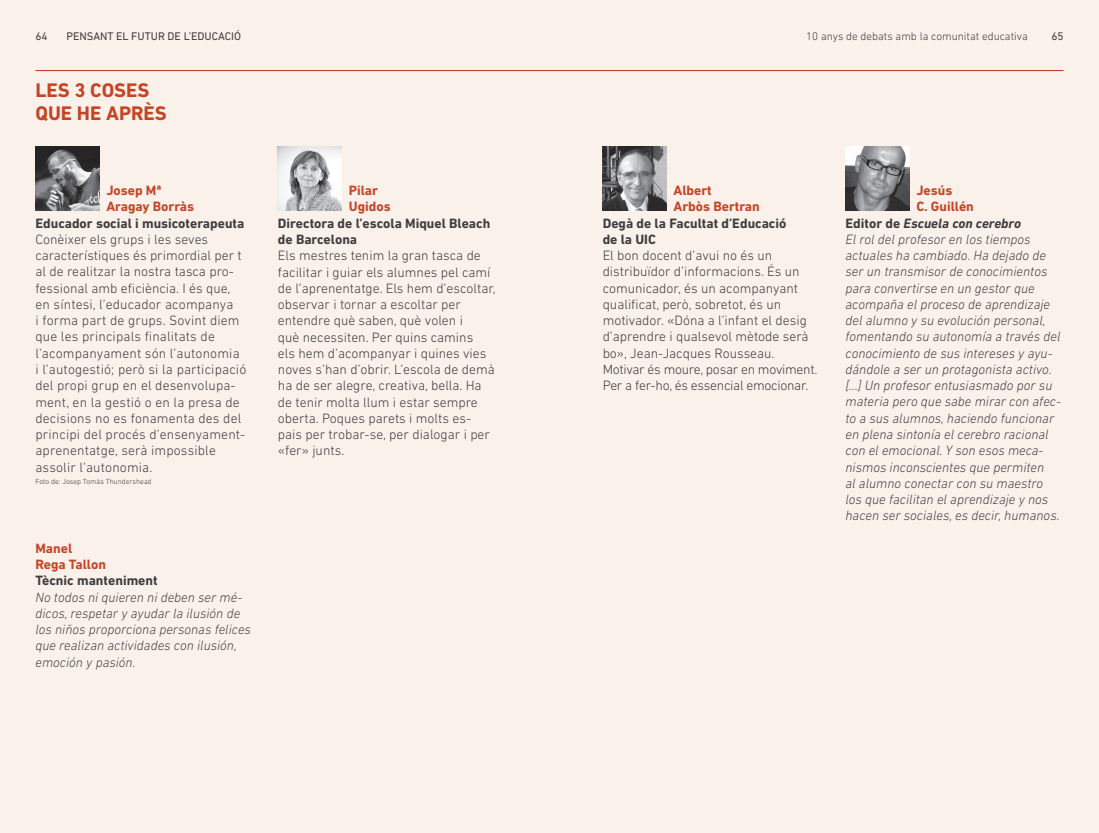
<style>
.page{position:relative;width:1099px;height:833px;background:#fff}
.page>*{position:absolute;margin:0;border:0;box-sizing:border-box;transform-origin:0 0}
.t1{font:700 20px/22.5px "DIN Next LT Pro";color:#c54425}
.t2{font:300 13.75px/16.2px "DIN Next LT Pro";color:#3e3e3f}
.t3{font:italic 300 13.75px/16.2px "DIN Next LT Pro";color:#3e3e3f}
.t4{font:700 13.75px/16.2px "DIN Next LT Pro";color:#3e3e3f}
.t5{font:700 13.75px/16.2px "DIN Next LT Pro";color:#c54425}
.t6{font:italic 700 13.75px "DIN Next LT Pro";color:#3e3e3f}
.t7{font:300 11.25px "DIN Next LT Pro";color:#3e3e3f}
.t8{font:11.25px "DIN Next LT Pro";color:#3e3e3f}
.t9{font:300 7.5px "DIN Next LT Pro";color:#3e3e3f}
.s1{font-style:normal}
</style>
<div class="page">
<div style="left:0;top:0;width:1098px;height:833px;background:#fbf1eb"></div>
<hr style="left:35px;top:70px;width:1028px;height:1px;background:#c02d19">
<img style="left:845px;top:146px;width:64px;height:64px">
<img style="left:35px;top:146px;width:64px;height:64px">
<img style="left:278px;top:146px;width:64px;height:64px">
<img style="left:602px;top:146px;width:64px;height:64px">
<p class="t8" style="left:35px;top:30px;width:14px">64</p>
<p class="t8" style="left:66px;top:30px;width:176px">PENSANT EL FUTUR DE L’EDUCACIÓ</p>
<p class="t7" style="left:806px;top:30px;width:223px">10 anys de debats amb la comunitat educativa</p>
<p class="t8" style="left:1051px;top:30px;width:14px">65</p>
<h1 class="t1" style="left:35px;top:79px;width:133px">LES 3 COSES<br>QUE HE APRÈS</h1>
<p class="t5" style="left:106px;top:182px;width:89px">Josep Mª<br>Aragay Borràs</p>
<p class="t4" style="left:35px;top:215px;width:210px">Educador social i musicoterapeuta</p>
<p class="t2" style="left:35px;top:231px;width:212px">Conèixer els grups i les seves característiques és primordial per t al de realitzar la nostra tasca pro&shy;fessional amb eficiència. I és que, en síntesi, l’educador acompanya<br>i forma part de grups. Sovint diem que les principals finalitats de l’acompanyament són l’autonomia i l’autogestió; però si la participació del propi grup en el desenvolupa&shy;ment, en la gestió o en la presa de decisions no es fonamenta des del principi del procés d’ensenyament&shy;aprenentatge, serà impossible assolir l’autonomia.</p>
<p class="t9" style="left:35px;top:477px;width:118px">Foto de: Josep Tomàs Thundershead</p>
<p class="t5" style="left:35px;top:540px;width:72px">Manel<br>Rega Tallon</p>
<p class="t4" style="left:35px;top:572px;width:124px">Tècnic manteniment</p>
<p class="t3" style="left:35px;top:588px;width:217px">No todos ni quieren ni deben ser mé&shy;dicos, respetar y ayudar la ilusión de los niños proporciona personas felices que realizan actividades con ilusión, emoción y pasión.</p>
<p class="t5" style="left:349px;top:182px;width:43px">Pilar<br>Ugidos</p>
<p class="t4" style="left:278px;top:215px;width:214px">Directora de l’escola Miquel Bleach de Barcelona</p>
<p class="t2" style="left:278px;top:247px;width:219px">Els mestres tenim la gran tasca de facilitar i guiar els alumnes pel camí de l’aprenentatge. Els hem d’escoltar, observar i tornar a escoltar per entendre què saben, què volen i<br>què necessiten. Per quins camins<br>els hem d’acompanyar i quines vies noves s’han d’obrir. L’escola de demà ha de ser alegre, creativa, bella. Ha de tenir molta llum i estar sempre oberta. Poques parets i molts es&shy;pais per trobar-se, per dialogar i per «fer» junts.</p>
<p class="t5" style="left:673px;top:182px;width:88px">Albert<br>Arbòs Bertran</p>
<p class="t4" style="left:602px;top:215px;width:185px">Degà de la Facultat d’Educació de la UIC</p>
<p class="t2" style="left:602px;top:247px;width:216px">El bon docent d’avui no és un distribuïdor d’informacions. És un comunicador, és un acompanyant qualificat, però, sobretot, és un motivador. «Dóna a l’infant el desig d’aprendre i qualsevol mètode serà bo», Jean-Jacques Rousseau.<br>Motivar és moure, posar en moviment.<br>Per a fer-ho, és essencial emocionar.</p>
<p class="t5" style="left:916px;top:182px;width:37px">Jesús</p>
<p class="t5" style="left:916px;top:198px;width:59px">C. Guillén</p>
<p class="t6" style="left:845px;top:215px;width:177px"><span class="s1">Editor de</span> Escuela con cerebro</p>
<p class="t3" style="left:845px;top:231px;width:187px">El rol del profesor en los tiempos</p>
<p class="t3" style="left:845px;top:247px;width:202px">actuales ha cambiado. Ha dejado de</p>
<p class="t3" style="left:845px;top:263px;width:203px">ser un transmisor de conocimientos</p>
<p class="t3" style="left:845px;top:280px;width:191px">para convertirse en un gestor que</p>
<p class="t3" style="left:845px;top:296px;width:206px">acompaña el proceso de aprendizaje</p>
<p class="t3" style="left:845px;top:312px;width:202px">del alumno y su evolución personal,</p>
<p class="t3" style="left:845px;top:328px;width:216px">fomentando su autonomía a través del</p>
<p class="t3" style="left:845px;top:345px;width:208px">conocimiento de sus intereses y ayu-</p>
<p class="t3" style="left:845px;top:361px;width:208px">dándole a ser un protagonista activo.</p>
<p class="t3" style="left:845px;top:377px;width:208px">[...] Un profesor entusiasmado por su</p>
<p class="t3" style="left:845px;top:393px;width:217px">materia pero que sabe mirar con afec-</p>
<p class="t3" style="left:845px;top:410px;width:210px">to a sus alumnos, haciendo funcionar</p>
<p class="t3" style="left:845px;top:426px;width:205px">en plena sintonía el cerebro racional</p>
<p class="t3" style="left:845px;top:442px;width:199px">con el emocional. Y son esos meca-</p>
<p class="t3" style="left:845px;top:458px;width:200px">nismos inconscientes que permiten</p>
<p class="t3" style="left:845px;top:475px;width:199px">al alumno conectar con su maestro</p>
<p class="t3" style="left:845px;top:491px;width:204px">los que facilitan el aprendizaje y nos</p>
<p class="t3" style="left:845px;top:507px;width:215px">hacen ser sociales, es decir, humanos.</p>
</div>
